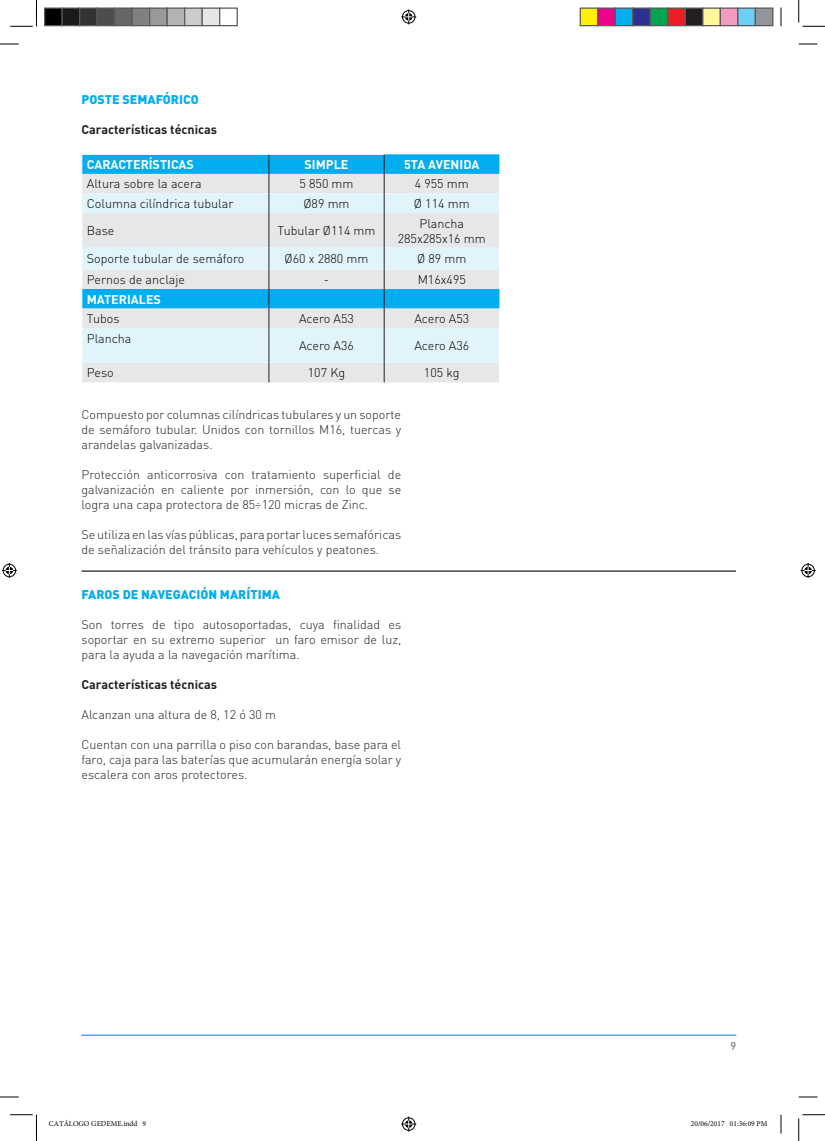
<style>
.page{position:relative;width:825px;height:1141px;background:#fff}
.page>*{position:absolute;margin:0;border:0;box-sizing:border-box;transform-origin:0 0}
.t1{font:300 12.5px/15px "DIN Pro";color:#231f20;text-align:justify}
.t2{font:300 12.5px/15px "DIN Pro";color:#000;text-align:center}
.t3{font:700 12.5px "DIN Pro";color:#231f20}
.t4{font:700 12.5px "DIN Pro";color:#fff}
.t5{font:900 12.5px "DIN Pro";color:#00aeef}
.t6{font:300 11.25px "DIN Pro";color:#231f20}
.t7{font:7.5px "Minion Pro";color:#000}
</style>
<div class="page">
<hr style="left:81px;top:1034px;width:655px;height:1px;background:#00aeef">
<hr style="left:81px;top:570px;width:655px;height:1px;background:#231f20">
<svg style="left:82px;top:154px;width:417px;height:20px;background:#03aeee"></svg>
<div style="left:82px;top:174px;width:417px;height:208px;background:#e6e7e9"></div>
<svg style="left:82px;top:193px;width:417px;height:169px;background:#c9e6f1"></svg>
<hr style="left:81px;top:154px;width:188px;height:1px;background:#fff">
<hr style="left:268px;top:213px;width:1px;height:34px;background:#231f20">
<svg style="left:268px;top:362px;width:1px;height:20px"></svg>
<svg style="left:81px;top:155px;width:1px;height:19px"></svg>
<svg style="left:81px;top:289px;width:1px;height:20px"></svg>
<svg style="left:268px;top:247px;width:1px;height:81px"></svg>
<hr style="left:268px;top:328px;width:1px;height:34px;background:#231f20">
<svg style="left:268px;top:155px;width:1px;height:58px"></svg>
<hr style="left:269px;top:154px;width:115px;height:1px;background:#fff">
<hr style="left:384px;top:213px;width:1px;height:34px;background:#231f20">
<svg style="left:384px;top:362px;width:1px;height:20px"></svg>
<hr style="left:384px;top:328px;width:1px;height:34px;background:#231f20">
<svg style="left:384px;top:247px;width:1px;height:81px"></svg>
<svg style="left:384px;top:155px;width:1px;height:58px"></svg>
<svg style="left:0;top:43px;width:19px;height:2px"></svg>
<svg style="left:798px;top:43px;width:19px;height:2px"></svg>
<svg style="left:0;top:1096px;width:19px;height:1px"></svg>
<svg style="left:798px;top:1096px;width:19px;height:1px"></svg>
<svg style="left:780px;top:8px;width:1px;height:18px"></svg>
<svg style="left:780px;top:1114px;width:1px;height:19px"></svg>
<svg style="left:10px;top:0;width:27px;height:27px"></svg>
<svg style="left:10px;top:1114px;width:27px;height:26px"></svg>
<svg style="left:798px;top:0;width:27px;height:27px"></svg>
<svg style="left:798px;top:1114px;width:27px;height:26px"></svg>
<svg style="left:401px;top:9px;width:15px;height:15px"></svg>
<svg style="left:401px;top:1116px;width:15px;height:15px"></svg>
<svg style="left:2px;top:563px;width:15px;height:15px"></svg>
<svg style="left:800px;top:563px;width:15px;height:15px"></svg>
<div style="left:45px;top:8px;width:17px;height:18px;background:#000"></div>
<div style="left:44px;top:8px;width:19px;height:18px;border:1px solid #595959"></div>
<div style="left:62px;top:8px;width:18px;height:18px;background:#1a1a1a"></div>
<div style="left:61px;top:8px;width:19px;height:18px;border:1px solid #595959"></div>
<div style="left:80px;top:8px;width:17px;height:18px;background:#333"></div>
<div style="left:79px;top:8px;width:19px;height:18px;border:1px solid #595959"></div>
<div style="left:97px;top:8px;width:18px;height:18px;background:#4d4d4d"></div>
<div style="left:96px;top:8px;width:19px;height:18px;border:1px solid #595959"></div>
<div style="left:115px;top:8px;width:17px;height:18px;background:#666"></div>
<div style="left:114px;top:8px;width:19px;height:18px;border:1px solid #595959"></div>
<div style="left:132px;top:8px;width:18px;height:18px;background:#808080"></div>
<div style="left:131px;top:8px;width:19px;height:18px;border:1px solid #595959"></div>
<div style="left:150px;top:8px;width:17px;height:18px;background:#999"></div>
<div style="left:149px;top:8px;width:19px;height:18px;border:1px solid #595959"></div>
<div style="left:167px;top:8px;width:18px;height:18px;background:#b3b3b3"></div>
<div style="left:166px;top:8px;width:19px;height:18px;border:1px solid #595959"></div>
<div style="left:185px;top:8px;width:17px;height:18px;background:#ccc"></div>
<div style="left:184px;top:8px;width:19px;height:18px;border:1px solid #595959"></div>
<div style="left:202px;top:8px;width:18px;height:18px;background:#e6e6e6"></div>
<div style="left:201px;top:8px;width:19px;height:18px;border:1px solid #595959"></div>
<div style="left:219px;top:8px;width:19px;height:18px;border:1px solid #595959"></div>
<div style="left:580px;top:8px;width:17px;height:18px;background:#fff101"></div>
<div style="left:579px;top:8px;width:19px;height:18px;border:1px solid #595959"></div>
<div style="left:597px;top:8px;width:18px;height:18px;background:#ed028c"></div>
<div style="left:597px;top:8px;width:19px;height:18px;border:1px solid #595959"></div>
<div style="left:615px;top:8px;width:17px;height:18px;background:#00aeef"></div>
<div style="left:614px;top:8px;width:19px;height:18px;border:1px solid #595959"></div>
<div style="left:632px;top:8px;width:18px;height:18px;background:#2e3092"></div>
<div style="left:632px;top:8px;width:19px;height:18px;border:1px solid #595959"></div>
<div style="left:650px;top:8px;width:17px;height:18px;background:#00a54f"></div>
<div style="left:649px;top:8px;width:19px;height:18px;border:1px solid #595959"></div>
<div style="left:667px;top:8px;width:18px;height:18px;background:#ee1d23"></div>
<div style="left:667px;top:8px;width:19px;height:18px;border:1px solid #595959"></div>
<div style="left:685px;top:8px;width:17px;height:18px;background:#231f20"></div>
<div style="left:684px;top:8px;width:19px;height:18px;border:1px solid #595959"></div>
<div style="left:702px;top:8px;width:18px;height:18px;background:#fff79a"></div>
<div style="left:702px;top:8px;width:19px;height:18px;border:1px solid #595959"></div>
<div style="left:720px;top:8px;width:17px;height:18px;background:#f499c2"></div>
<div style="left:719px;top:8px;width:19px;height:18px;border:1px solid #595959"></div>
<div style="left:737px;top:8px;width:18px;height:18px;background:#6bcff6"></div>
<div style="left:737px;top:8px;width:19px;height:18px;border:1px solid #595959"></div>
<div style="left:755px;top:8px;width:17px;height:18px;background:#939598"></div>
<div style="left:754px;top:8px;width:19px;height:18px;border:1px solid #595959"></div>
<p class="t5" style="left:81px;top:91px;width:119px">POSTE SEMAFÓRICO</p>
<p class="t3" style="left:81px;top:121px;width:137px">Características técnicas</p>
<p class="t4" style="left:87px;top:156px;width:109px">CARACTERÍSTICAS</p>
<p class="t4" style="left:304px;top:156px;width:45px">SIMPLE</p>
<p class="t4" style="left:404px;top:156px;width:77px">5TA AVENIDA</p>
<p class="t2" style="left:87px;top:176px;width:116px">Altura sobre la acera</p>
<p class="t2" style="left:299px;top:176px;width:56px">5 850 mm</p>
<p class="t2" style="left:415px;top:176px;width:56px">4 955 mm</p>
<p class="t2" style="left:87px;top:195px;width:148px">Columna cilíndrica tubular</p>
<p class="t2" style="left:303px;top:195px;width:48px">Ø89 mm</p>
<p class="t2" style="left:414px;top:195px;width:57px">Ø 114 mm</p>
<p class="t2" style="left:87px;top:222px;width:29px">Base</p>
<p class="t2" style="left:277px;top:222px;width:99px">Tubular Ø114 mm</p>
<p class="t2" style="left:398px;top:215px;width:90px">Plancha<br>285x285x16 mm</p>
<p class="t2" style="left:87px;top:251px;width:159px">Soporte tubular de semáforo</p>
<p class="t2" style="left:284px;top:251px;width:85px">Ø60 x 2880 mm</p>
<p class="t2" style="left:417px;top:251px;width:51px">Ø 89 mm</p>
<p class="t2" style="left:87px;top:271px;width:100px">Pernos de anclaje</p>
<p class="t2" style="left:324px;top:271px;width:7px">-</p>
<p class="t2" style="left:417px;top:271px;width:50px">M16x495</p>
<p class="t4" style="left:87px;top:290px;width:76px">MATERIALES</p>
<p class="t2" style="left:87px;top:310px;width:34px">Tubos</p>
<p class="t2" style="left:299px;top:310px;width:56px">Acero A53</p>
<p class="t2" style="left:414px;top:310px;width:56px">Acero A53</p>
<p class="t2" style="left:87px;top:330px;width:46px">Plancha</p>
<p class="t2" style="left:299px;top:337px;width:56px">Acero A36</p>
<p class="t2" style="left:414px;top:337px;width:56px">Acero A36</p>
<p class="t2" style="left:87px;top:365px;width:29px">Peso</p>
<p class="t2" style="left:308px;top:365px;width:39px">107 Kg</p>
<p class="t2" style="left:424px;top:365px;width:37px">105 kg</p>
<p class="t1" style="left:81px;top:406px;width:321px">Compuesto por columnas cilíndricas tubulares y un soporte de semáforo tubular. Unidos con tornillos M16, tuercas y arandelas galvanizadas.</p>
<p class="t1" style="left:81px;top:466px;width:321px">Protección anticorrosiva con tratamiento superficial de galvanización en caliente por inmersión, con lo que se logra una capa protectora de 85÷120 micras de Zinc.</p>
<p class="t1" style="left:81px;top:526px;width:321px">Se utiliza en las vías públicas, para portar luces semafóricas de señalización del tránsito para vehículos y peatones.</p>
<p class="t5" style="left:81px;top:586px;width:200px">FAROS DE NAVEGACIÓN MARÍTIMA</p>
<p class="t1" style="left:81px;top:616px;width:321px">Son torres de tipo autosoportadas, cuya finalidad es soportar en su extremo superior un faro emisor de luz, para la ayuda a la navegación marítima.</p>
<p class="t3" style="left:81px;top:676px;width:137px">Características técnicas</p>
<p class="t1" style="left:81px;top:706px;width:196px">Alcanzan una altura de 8, 12 ó 30 m</p>
<p class="t1" style="left:81px;top:736px;width:321px">Cuentan con una parrilla o piso con barandas, base para el faro, caja para las baterías que acumularán energía solar y escalera con aros protectores.</p>
<p class="t6" style="left:730px;top:1037px;width:7px">9</p>
<p class="t7" style="left:49px;top:1118px;width:99px">CATÁLOGO GEDEME.indd 9</p>
<p class="t7" style="left:691px;top:1118px;width:78px">20/06/2017 01:36:09 PM</p>
</div>
